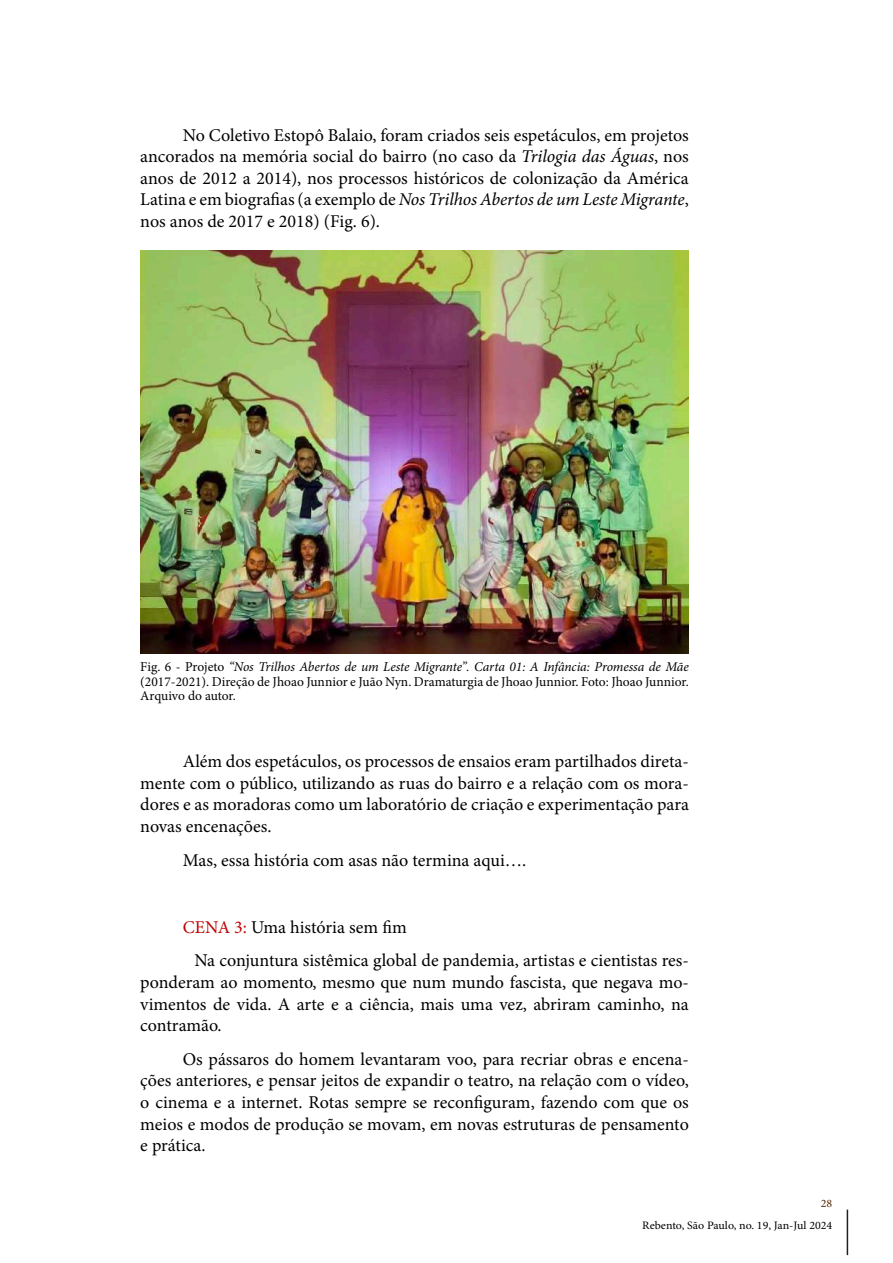
<style>
.page{position:relative;width:893px;height:1263px;background:#fff}
.page>*{position:absolute;margin:0;border:0;box-sizing:border-box;transform-origin:0 0}
.t1{font:18px/21.6px "Minion Pro";color:#000;text-align:justify}
.t2{font:13.5px/14.4px "Minion Pro";color:#000;text-align:justify}
.t3{font:11.4px "Minion Pro";color:#000;scale:1.05 1}
.t4{font:11.4px "Minion Pro";color:#502800;scale:1.05 1}
.s1{font-style:italic}
.s2{color:#c00000}
</style>
<div class="page">
<hr style="left:847px;top:1209px;width:1px;height:46px;background:#231f20">
<img style="left:140px;top:251px;width:549px;height:403px">
<p class="t1" style="left:140px;top:124px;width:550px;text-indent:43px">No Coletivo Estopô Balaio, foram criados seis espetáculos, em projetos ancorados na memória social do bairro (no caso da <span class="s1">Trilogia das Águas</span>, nos anos de 2012 a 2014), nos processos históricos de colonização da América Latina e em biografias (a exemplo de <span class="s1">Nos Trilhos Abertos de um Leste Migrante</span>, nos anos de 2017 e 2018) (Fig. 6).</p>
<p class="t2" style="left:140px;top:660px;width:550px">Fig. 6 - Projeto <span class="s1">“Nos Trilhos Abertos de um Leste Migrante”. Carta 01: A Infância: Promessa de Mãe </span>(2017-2021). Direção de Jhoao Junnior e Juão Nyn. Dramaturgia de Jhoao Junnior. Foto: Jhoao Junnior.<br>Arquivo do autor.</p>
<p class="t1" style="left:140px;top:751px;width:550px;text-indent:43px">Além dos espetáculos, os processos de ensaios eram partilhados direta&shy;mente com o público, utilizando as ruas do bairro e a relação com os mora&shy;dores e as moradoras como um laboratório de criação e experimentação para novas encenações.</p>
<p class="t1" style="left:183px;top:849px;width:345px">Mas, essa história com asas não termina aqui….</p>
<p class="t1" style="left:194px;top:910px;width:496px;line-height:33.6px;text-indent:-11px"><span class="s2">CENA 3:</span> Uma história sem fim<br>Na conjuntura sistêmica global de pandemia, artistas e cientistas res-</p>
<p class="t1" style="left:140px;top:971px;width:550px">ponderam ao momento, mesmo que num mundo fascista, que negava mo&shy;vimentos de vida. A arte e a ciência, mais uma vez, abriram caminho, na contramão.</p>
<p class="t1" style="left:140px;top:1048px;width:550px;text-indent:43px">Os pássaros do homem levantaram voo, para recriar obras e encena&shy;ções anteriores, e pensar jeitos de expandir o teatro, na relação com o vídeo, o cinema e a internet. Rotas sempre se reconfiguram, fazendo com que os meios e modos de produção se movam, em novas estruturas de pensamento e prática.</p>
<p class="t4" style="left:821px;top:1195px;width:12px">28</p>
<p class="t3" style="left:642px;top:1218px;width:183px">Rebento, São Paulo, no. 19, Jan-Jul 2024</p>
</div>
